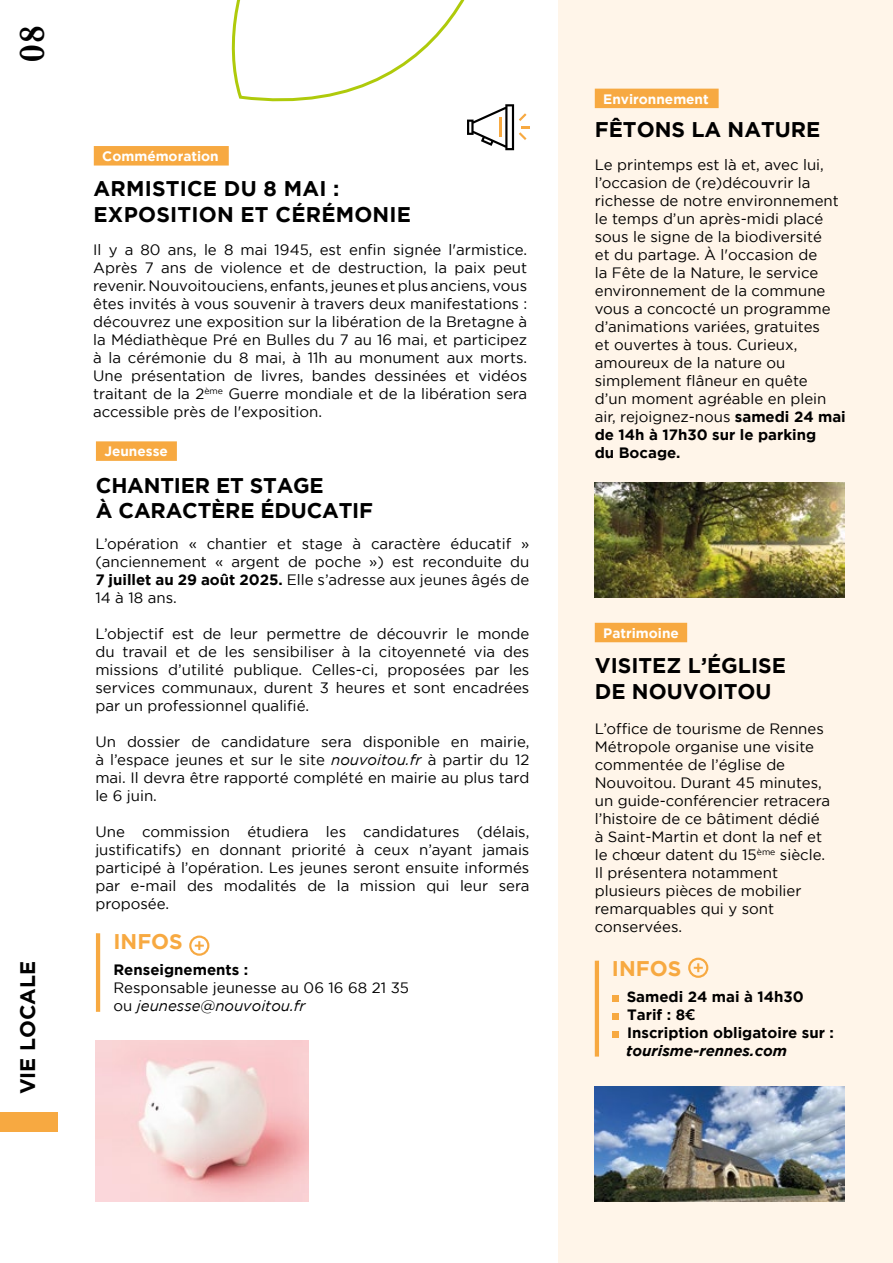
<style>
.page{position:relative;width:893px;height:1263px;background:#fff}
.page>*{position:absolute;margin:0;border:0;box-sizing:border-box;transform-origin:0 0}
.t1{font:700 37.5px "Garamond";color:#000}
.t2{font:700 21.15px/25.5px "Gotham";color:#000}
.t3{font:700 21.15px "Gotham";color:#f7a941}
.t4{font:700 21px "Gotham";color:#000}
.t5{font:15px/18px "Gotham";color:#000;text-align:justify}
.t6{font:700 15px/18px "Gotham";color:#000}
.t7{font:italic 700 15px "Gotham";color:#000}
.t8{font:700 13.65px "Gotham";color:#fff}
.s1{font-weight:700}
.s2{font-style:italic}
.s3{font-family:"Reddit Sans"}
</style>
<div class="page">
<div style="left:558px;top:0;width:335px;height:1263px;background:#fff5e9"></div>
<div style="left:94px;top:146px;width:135px;height:20px;background:#f7a941"></div>
<div style="left:595px;top:89px;width:124px;height:19px;background:#f7a941"></div>
<div style="left:595px;top:623px;width:92px;height:19px;background:#f7a941"></div>
<div style="left:0;top:1113px;width:57px;height:19px;background:#f7a941"></div>
<svg style="left:228px;top:0;width:301px;height:150px"></svg>
<img style="left:595px;top:482px;width:249px;height:115px">
<img style="left:595px;top:1086px;width:249px;height:116px">
<img style="left:96px;top:1040px;width:213px;height:162px">
<div style="left:96px;top:441px;width:81px;height:20px;background:#f7a941"></div>
<div style="left:189px;top:935px;width:20px;height:21px;border:2px solid #f7a941;border-radius:50%"></div>
<svg style="left:195px;top:941px;width:9px;height:9px"></svg>
<hr style="left:96px;top:933px;width:4px;height:79px;background:#f7a941">
<hr style="left:595px;top:961px;width:4px;height:95px;background:#f7a941">
<svg style="left:612px;top:995px;width:6px;height:6px"></svg>
<svg style="left:612px;top:1013px;width:6px;height:6px"></svg>
<svg style="left:612px;top:1031px;width:6px;height:6px"></svg>
<div style="left:688px;top:958px;width:20px;height:20px;border:2px solid #f7a941;border-radius:50%"></div>
<svg style="left:694px;top:963px;width:9px;height:9px"></svg>
<h1 class="t1" style="left:7px;top:62px;width:38px;rotate:-90deg">08</h1>
<h3 class="t4" style="left:16px;top:1094px;width:135px;rotate:-90deg">VIE LOCALE</h3>
<p class="t8" style="left:102px;top:148px;width:118px">Commémoration</p>
<h2 class="t2" style="left:94px;top:175px;width:319px">ARMISTICE DU 8 MAI :<br>EXPOSITION ET CÉRÉMONIE</h2>
<p class="t5" style="left:93px;top:240px;width:436px">Il y a 80 ans, le 8 mai 1945, est enfin signée l'armistice.<br>Après 7 ans de violence et de destruction, la paix peut revenir. Nouvoitouciens, enfants, jeunes et plus anciens, vous êtes invités à vous souvenir à travers deux manifestations : découvrez une exposition sur la libération de la Bretagne à la Médiathèque Pré en Bulles du 7 au 16 mai, et participez à la cérémonie du 8 mai, à 11h au monument aux morts.<br>Une présentation de livres, bandes dessinées et vidéos traitant de la 2<sup>ème</sup> Guerre mondiale et de la libération sera accessible près de l'exposition.</p>
<p class="t8" style="left:104px;top:443px;width:65px">Jeunesse</p>
<h2 class="t2" style="left:96px;top:472px;width:279px">CHANTIER ET STAGE<br>À CARACTÈRE ÉDUCATIF</h2>
<p class="t5" style="left:95px;top:535px;width:436px">L’opération « chantier et stage à caractère éducatif » (anciennement « argent de poche ») est reconduite du <span class="s1">7 juillet au 29 août 2025.</span> Elle s’adresse aux jeunes âgés de 14 à 18 ans.</p>
<p class="t5" style="left:95px;top:625px;width:436px">L’objectif est de leur permettre de découvrir le monde du travail et de les sensibiliser à la citoyenneté via des missions d’utilité publique. Celles-ci, proposées par les services communaux, durent 3 heures et sont encadrées par un professionnel qualifié.</p>
<p class="t5" style="left:95px;top:733px;width:436px">Un dossier de candidature sera disponible en mairie, à l’espace jeunes et sur le site <span class="s2">nouvoitou.fr</span> à partir du 12 mai. Il devra être rapporté complété en mairie au plus tard le 6 juin.</p>
<p class="t5" style="left:95px;top:823px;width:436px">Une commission étudiera les candidatures (délais, justificatifs) en donnant priorité à ceux n’ayant jamais participé à l’opération. Les jeunes seront ensuite informés par e-mail des modalités de la mission qui leur sera proposée.</p>
<h2 class="t3" style="left:113px;top:929px;width:71px">INFOS</h2>
<p class="t6" style="left:113px;top:960px;width:136px">Renseignements :</p>
<p class="t5" style="left:113px;top:979px;width:297px">Responsable jeunesse au 06 16 68 21 35 ou <span class="s2">jeunesse@nouvoitou.fr</span></p>
<p class="t8" style="left:603px;top:91px;width:107px">Environnement</p>
<h2 class="t2" style="left:595px;top:116px;width:227px">FÊTONS LA NATURE</h2>
<p class="t5" style="left:595px;top:155px;width:253px;text-align:left">Le printemps est là et, avec lui, l’occasion de (re)découvrir la richesse de notre environnement le temps d’un après-midi placé sous le signe de la biodiversité<br>et du partage. À l'occasion de<br>la Fête de la Nature, le service environnement de la commune vous a concocté un programme d’animations variées, gratuites<br>et ouvertes à tous. Curieux, amoureux de la nature ou simplement flâneur en quête<br>d’un moment agréable en plein air, rejoignez-nous <span class="s1">samedi 24 mai de 14h à 17h30 sur le parking<br>du Bocage.</span></p>
<p class="t8" style="left:603px;top:625px;width:77px">Patrimoine</p>
<h2 class="t2" style="left:595px;top:652px;width:193px">VISITEZ L’ÉGLISE<br>DE NOUVOITOU</h2>
<p class="t5" style="left:595px;top:719px;width:237px;text-align:left">L’office de tourisme de Rennes<br>Métropole organise une visite commentée de l’église de<br>Nouvoitou. Durant 45 minutes, un guide-conférencier retracera l’histoire de ce bâtiment dédié à Saint-Martin et dont la nef et le chœur datent du 15<sup>ème</sup> siècle.<br>Il présentera notamment plusieurs pièces de mobilier remarquables qui y sont conservées.</p>
<h2 class="t3" style="left:612px;top:956px;width:71px">INFOS</h2>
<p class="t6" style="left:627px;top:988px;width:209px">Samedi 24 mai à 14h30<br>Tarif : 8<span class="s3">€<br></span>Inscription obligatoire sur :</p>
<p class="t7" style="left:626px;top:1042px;width:162px">tourisme-rennes.com</p>
</div>
